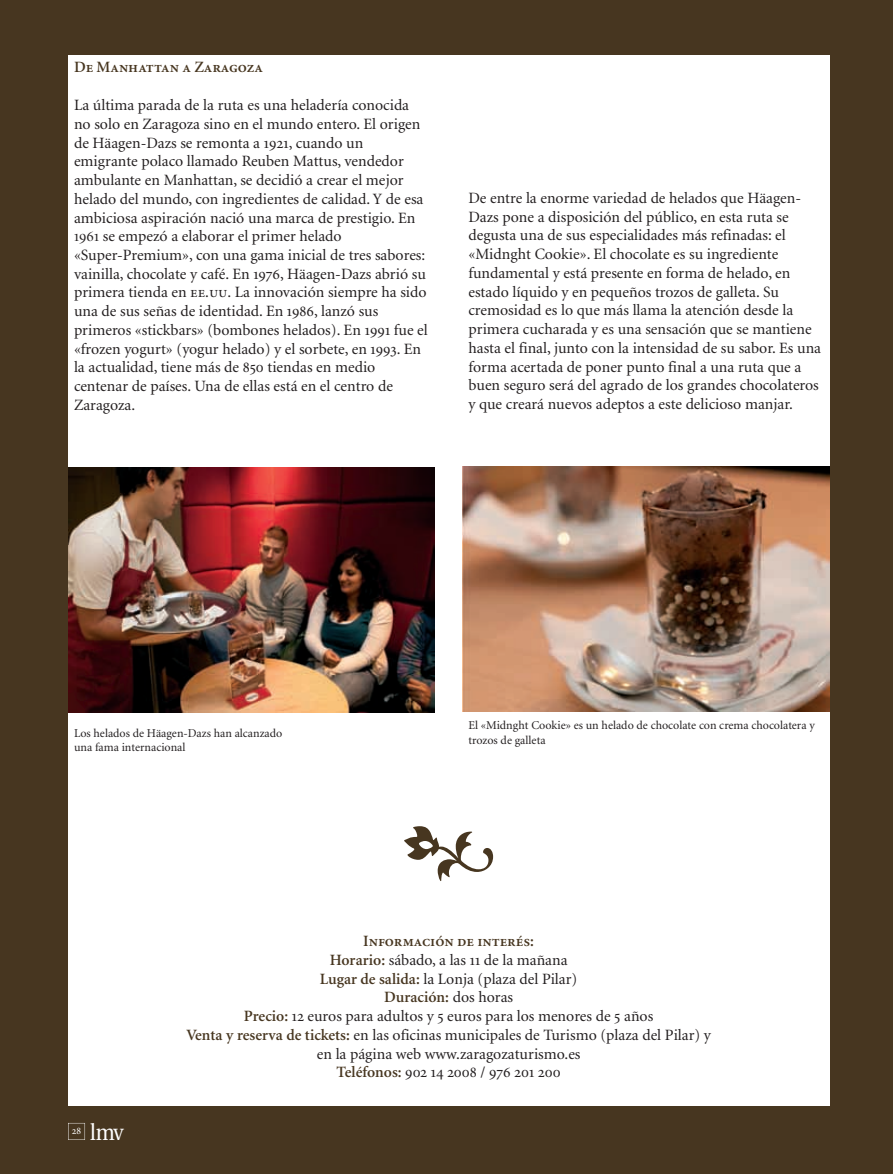
<style>
.page{position:relative;width:893px;height:1174px;background:#473620}
.page>*{position:absolute;margin:0;border:0;box-sizing:border-box;transform-origin:0 0}
.t1{font:22.95px "Utopia";color:#fff;scale:.9 1}
.t2{font:15.75px/18.8px "Minion";color:#231f20}
.t3{font:15.75px "Minion Semibold SC";color:#473620}
.t4{font:15.75px "Minion Regular SC";color:#231f20}
.t5{font:12px/14.4px "Minion";color:#231f20}
.s1{font-family:"Minion Regular SC"}
.s2{font-family:"Minion Display Regular SC"}
.s3{font-weight:600;color:#473620}
.s4{font-family:"Minion";font-weight:600;color:#473620}
</style>
<div class="page">
<div style="left:68px;top:55px;width:761px;height:1051px;background:#fff"></div>
<svg style="left:68px;top:1123px;width:17px;height:17px"></svg>
<img style="left:68px;top:468px;width:367px;height:244px">
<img style="left:462px;top:466px;width:367px;height:245px">
<p class="t3" style="left:74px;top:61px;width:190px">De Manhattan a Zaragoza</p>
<p class="t2" style="left:74px;top:97px;width:355px">La última parada de la ruta es una heladería conocida no solo en Zaragoza sino en el mundo entero. El origen de Häagen-Dazs se remonta a <span class="s1">1921</span>, cuando un emigrante polaco llamado Reuben Mattus, vendedor ambulante en Manhattan, se decidió a crear el mejor helado del mundo, con ingredientes de calidad. Y de esa ambiciosa aspiración nació una marca de prestigio. En <span class="s2">1961</span> se empezó a elaborar el primer helado «Super-Premium», con una gama inicial de tres sabores: vainilla, chocolate y café. En <span class="s1">1976</span>, Häagen-Dazs abrió su primera tienda en <span class="s1">ee.uu.</span> La innovación siempre ha sido una de sus señas de identidad. En <span class="s1">1986</span>, lanzó sus primeros «stickbars» (bombones helados). En <span class="s1">1991</span> fue el «frozen yogurt» (yogur helado) y el sorbete, en <span class="s1">1993</span>. En la actualidad, tiene más de <span class="s1">850</span> tiendas en medio centenar de países. Una de ellas está en el centro de Zaragoza.</p>
<p class="t2" style="left:468px;top:190px;width:354px">De entre la enorme variedad de helados que Häagen-Dazs pone a disposición del público, en esta ruta se degusta una de sus especialidades más refinadas: el «Midnght Cookie». El chocolate es su ingrediente fundamental y está presente en forma de helado, en estado líquido y en pequeños trozos de galleta. Su cremosidad es lo que más llama la atención desde la primera cucharada y es una sensación que se mantiene hasta el final, junto con la intensidad de su sabor. Es una forma acertada de poner punto final a una ruta que a buen seguro será del agrado de los grandes chocolateros y que creará nuevos adeptos a este delicioso manjar.</p>
<p class="t5" style="left:74px;top:726px;width:210px">Los helados de Häagen-Dazs han alcanzado una fama internacional</p>
<p class="t5" style="left:468px;top:719px;width:348px">El «Midnght Cookie» es un helado de chocolate con crema chocolatera y trozos de galleta</p>
<h1 class="t1" style="left:72px;top:1122px;width:59px"><sup>28</sup> lmv</h1>
<p class="t3" style="left:363px;top:935px;width:172px">Información de interés:</p>
<p class="t2" style="left:186px;top:951px;width:526px;text-align:center"><span class="s3">Horario:</span> sábado, a las <span class="s1">11</span> de la mañana<br><span class="s3">Lugar de salida:</span> la Lonja (plaza del Pilar)<br><span class="s3">Duración:</span> dos horas<br><span class="s3">Precio:</span> <span class="s1">12</span> euros para adultos y <span class="s1">5</span> euros para los menores de <span class="s1">5</span> años<br><span class="s3">Venta y reserva de tickets:</span> en las oficinas municipales de Turismo (plaza del Pilar) y en la página web www.zaragozaturismo.es</p>
<p class="t4" style="left:337px;top:1066px;width:226px"><span class="s4">Teléfonos:</span> 902 14 2008 / 976 201 200</p>
</div>
